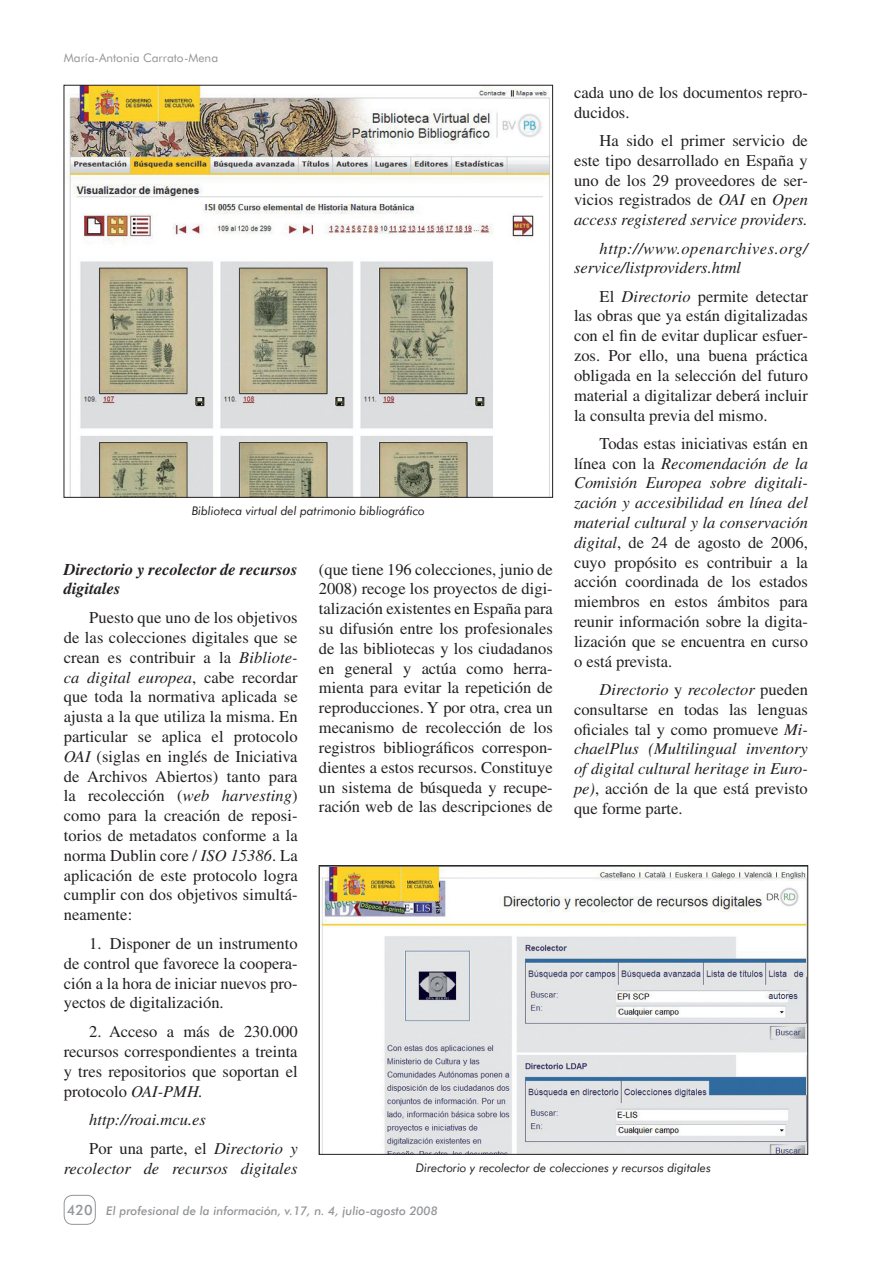
<style>
.page{position:relative;width:893px;height:1263px;background:#fff}
.page>*{position:absolute;margin:0;border:0;box-sizing:border-box;transform-origin:0 0}
.t1{font:16.5px/19.8px "Times";color:#231f20;text-align:justify}
.t2{font:italic 16.5px/28.8px "Times";color:#231f20}
.t3{font:italic 700 16.5px/19.8px "Times";color:#231f20}
.t4{font:500 14.25px "Futura BT";color:#939598}
.t5{font:italic 12px "Futura BT";color:#231f20}
.t6{font:italic 500 12px "Futura BT";color:#939598}
.t7{font:12px "Futura BT";color:#939598}
.s1{font-style:italic}
.s2{font-style:normal}
</style>
<div class="page">
<div style="left:64px;top:1195px;width:32px;height:30px;border:1px solid #939598;border-radius:9px"></div>
<img style="left:67px;top:87px;width:484px;height:408px">
<img style="left:321px;top:867px;width:485px;height:285px">
<div style="left:319px;top:865px;width:489px;height:289px;border:1px solid #231f20"></div>
<p class="t7" style="left:64px;top:51px;width:156px">María-Antonia Carrato-Mena</p>
<p class="t1" style="left:574px;top:82px;width:235px">cada uno de los documentos repro&shy;ducidos.</p>
<p class="t1" style="left:574px;top:131px;width:235px;text-indent:26px">Ha sido el primer servicio de este tipo desarrollado en España y uno de los 29 proveedores de ser&shy;vicios registrados de <span class="s1">OAI</span> en <span class="s1">Open access registered service providers.</span></p>
<p class="t2" style="left:574px;top:238px;width:235px;line-height:19.8px;text-indent:26px">http://www.openarchives.org/ service/listproviders.html</p>
<p class="t1" style="left:574px;top:286px;width:235px;text-indent:26px">El <span class="s1">Directorio</span> permite detectar las obras que ya están digitalizadas con el fin de evitar duplicar esfuer&shy;zos. Por ello, una buena práctica obligada en la selección del futuro material a digitalizar deberá incluir la consulta previa del mismo.</p>
<p class="t1" style="left:574px;top:433px;width:235px;text-indent:26px">Todas estas iniciativas están en línea con la <span class="s1">Recomendación de la Comisión Europea sobre digitali&shy;zación y accesibilidad en línea del material cultural y la conservación digital</span>, de 24 de agosto de 2006, cuyo propósito es contribuir a la acción coordinada de los estados miembros en estos ámbitos para reunir información sobre la digita&shy;lización que se encuentra en curso o está prevista.</p>
<p class="t1" style="left:574px;top:679px;width:235px;text-indent:26px"><span class="s1">Directorio</span> y <span class="s1">recolector</span> pueden consultarse en todas las lenguas oficiales tal y como promueve <span class="s1">Mi&shy;chaelPlus (Multilingual inventory of digital cultural heritage in Euro&shy;pe)</span>, acción de la que está previsto que forme parte.</p>
<p class="t5" style="left:192px;top:504px;width:235px">Biblioteca virtual del patrimonio bibliográfico</p>
<p class="t3" style="left:64px;top:559px;width:235px">Directorio y recolector de recursos digitales</p>
<p class="t1" style="left:64px;top:608px;width:235px;text-indent:26px">Puesto que uno de los objetivos de las colecciones digitales que se crean es contribuir a la <span class="s1">Bibliote&shy;ca digital europea</span>, cabe recordar que toda la normativa aplicada se ajusta a la que utiliza la misma. En particular se aplica el protocolo <span class="s1">OAI</span> (siglas en inglés de Iniciativa de Archivos Abiertos) tanto para la recolección (<span class="s1">web harvesting</span>) como para la creación de reposi&shy;torios de metadatos conforme a la norma Dublin core / <span class="s1">ISO 15386</span>. La aplicación de este protocolo logra cumplir con dos objetivos simultá&shy;neamente:</p>
<p class="t1" style="left:64px;top:933px;width:235px;text-indent:26px">1. Disponer de un instrumento de control que favorece la coopera&shy;ción a la hora de iniciar nuevos pro&shy;yectos de digitalización.</p>
<p class="t1" style="left:64px;top:1021px;width:235px;text-indent:26px">2. Acceso a más de 230.000 recursos correspondientes a treinta y tres repositorios que soportan el protocolo <span class="s1">OAI-PMH.</span></p>
<p class="t2" style="left:89px;top:1105px;width:210px">http://roai.mcu.es<br><span class="s2">Por una parte, el</span> Directorio y</p>
<p class="t2" style="left:64px;top:1154px;width:235px">recolector de recursos digitales</p>
<p class="t1" style="left:319px;top:559px;width:235px">(que tiene 196 colecciones, junio de 2008) recoge los proyectos de digi&shy;talización existentes en España para su difusión entre los profesionales de las bibliotecas y los ciudadanos en general y actúa como herra&shy;mienta para evitar la repetición de reproducciones. Y por otra, crea un mecanismo de recolección de los registros bibliográficos correspon&shy;dientes a estos recursos. Constituye un sistema de búsqueda y recupe&shy;ración web de las descripciones de</p>
<p class="t5" style="left:416px;top:1161px;width:297px">Directorio y recolector de colecciones y recursos digitales</p>
<p class="t4" style="left:67px;top:1201px;width:27px">420</p>
<p class="t6" style="left:106px;top:1203px;width:333px">El profesional de la información, v.17, n. 4, julio-agosto 2008</p>
</div>
